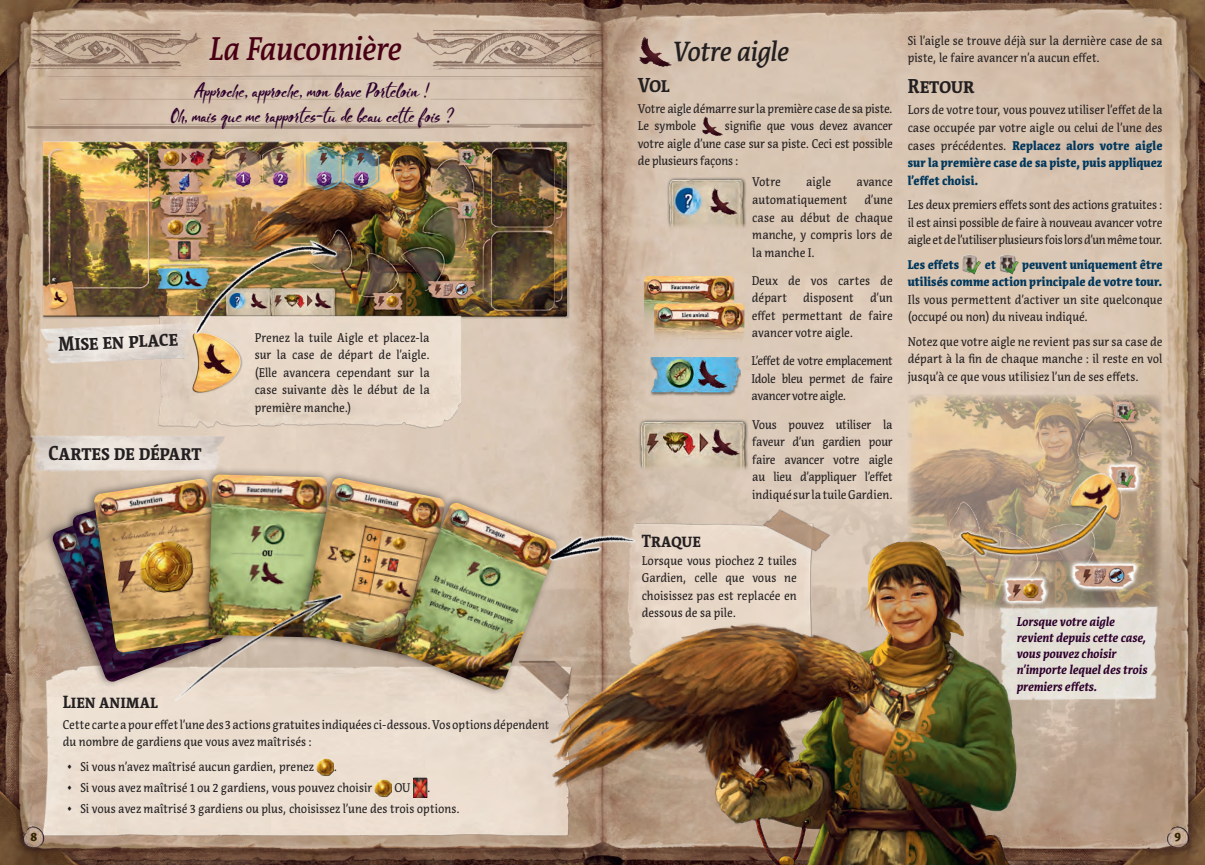
<style>
.page{position:relative;width:1205px;height:865px;background:#fff}
.page>*{position:absolute;margin:0;border:0;box-sizing:border-box;transform-origin:0 0}
.Headline_2{font:italic 500 32.5px "Acuta";letter-spacing:-.02em;color:#490014;scale:.9 1}
.Headline_3{font:italic 500 27.5px "Acuta";letter-spacing:-.02em;color:#231f20;scale:.9 1}
.Headline_4{font:700 20px "Acuta";letter-spacing:-.015em;color:#231f20;scale:.9 1}
.Headline_5_-_cardnam{font:700 17.5px "Acuta";color:#231f20;scale:.9 1}
.Fluff{font:16.88px/25px "Blooms";letter-spacing:-.01em;color:#2d002c;text-align:center}
.t1{font:12.5px/17.5px "Acuta";letter-spacing:-.005em;color:#231f20;text-align:justify;scale:.9 1}
.Label{font:italic 700 12.5px/16.2px "Acuta";letter-spacing:-.005em;color:#2d002c;scale:.9 1}
.t2{font:900 12.5px "Acuta";letter-spacing:.01em;color:#00375c;scale:.9 1}
.t3{font:900 12.5px "Acuta";color:#322500;scale:.9 1}
.s1{font-weight:900;color:#00375c}
</style>
<div class="page">
<img style="left:0;top:0;width:1205px;height:865px">
<img style="left:14px;top:437px;width:1176px;height:414px">
<img style="left:908px;top:394px;width:254px;height:215px">
<img style="left:43px;top:662px;width:506px;height:186px">
<img style="left:627px;top:506px;width:202px;height:34px">
<img style="left:1030px;top:602px;width:131px;height:102px">
<img style="left:27px;top:72px;width:575px;height:65px">
<img style="left:638px;top:35px;width:34px;height:32px">
<img style="left:702px;top:116px;width:21px;height:20px">
<img style="left:666px;top:177px;width:81px;height:53px">
<img style="left:644px;top:276px;width:90px;height:52px">
<img style="left:654px;top:303px;width:90px;height:40px">
<img style="left:641px;top:357px;width:100px;height:40px">
<img style="left:638px;top:418px;width:111px;height:54px">
<img style="left:961px;top:255px;width:21px;height:20px">
<img style="left:998px;top:255px;width:21px;height:20px">
<div style="left:41px;top:141px;width:526px;height:176px;background:#231f20;opacity:.75"></div>
<img style="left:413px;top:28px;width:189px;height:43px">
<img style="left:27px;top:28px;width:175px;height:43px">
<svg style="left:1068px;top:466px;width:62px;height:13px"></svg>
<img style="left:154px;top:315px;width:307px;height:125px">
<div style="left:192px;top:332px;width:51px;height:62px;background:#e5d5c5"></div>
<div style="left:194px;top:331px;width:48px;height:62px;background:#fff;opacity:.75"></div>
<div style="left:191px;top:331px;width:40px;height:62px;background:#231f20;opacity:.75"></div>
<img style="left:35px;top:323px;width:160px;height:40px">
<img style="left:316px;top:757px;width:18px;height:19px">
<img style="left:375px;top:778px;width:17px;height:19px">
<img style="left:413px;top:778px;width:14px;height:19px">
<img style="left:19px;top:427px;width:220px;height:51px">
<div style="left:43px;top:487px;width:175px;height:201px;background:#231f20;opacity:.6"></div>
<img style="left:52px;top:495px;width:116px;height:187px">
<div style="left:64px;top:479px;width:165px;height:197px;background:#231f20;opacity:.6"></div>
<img style="left:72px;top:487px;width:96px;height:183px">
<div style="left:85px;top:471px;width:150px;height:188px;background:#231f20;opacity:.6"></div>
<img style="left:94px;top:479px;width:105px;height:174px">
<div style="left:199px;top:466px;width:134px;height:178px;background:#231f20;opacity:.6"></div>
<img style="left:208px;top:474px;width:86px;height:92px">
<div style="left:294px;top:470px;width:156px;height:192px;background:#231f20;opacity:.6"></div>
<img style="left:302px;top:478px;width:143px;height:178px">
<div style="left:386px;top:495px;width:176px;height:201px;background:#231f20;opacity:.6"></div>
<img style="left:394px;top:503px;width:163px;height:187px">
<img style="left:549px;top:540px;width:481px;height:325px">
<img style="left:182px;top:219px;width:168px;height:140px">
<img style="left:535px;top:514px;width:114px;height:70px">
<img style="left:935px;top:479px;width:197px;height:106px">
<img style="left:168px;top:566px;width:180px;height:163px">
<img style="left:22px;top:824px;width:24px;height:24px">
<img style="left:1165px;top:824px;width:25px;height:24px">
<p class="Headline_2" style="left:208px;top:29px;width:215px">La Fauconnière</p>
<p class="Fluff" style="left:171px;top:78px;width:284px">Approche, approche, mon brave Porteloin !<br>Oh, mais que me rapportes-tu de beau cette fois ?</p>
<p class="Headline_4" style="left:57px;top:332px;width:135px;rotate:-3deg">Mise en place</p>
<p class="Headline_4" style="left:48px;top:441px;width:172px">Cartes de départ</p>
<p class="t1" style="left:255px;top:328px;width:196px">Prenez la tuile Aigle et placez-la sur la case de départ de l’aigle. (Elle avancera cependant sur la case suivante dès le début de la première manche.)</p>
<p class="Headline_5_-_cardnam" style="left:63px;top:691px;width:107px">Lien animal</p>
<p class="t1" style="left:63px;top:715px;width:542px">Cette carte a pour effet l’une des 3 actions gratuites indiquées ci-dessous. Vos options dépendent du nombre de gardiens que vous avez maîtrisés :</p>
<p class="t1" style="left:66px;top:757px;width:277px">◊ Si vous n’avez maîtrisé aucun gardien, prenez</p>
<p class="t1" style="left:334px;top:757px;width:5px">.</p>
<p class="t1" style="left:66px;top:778px;width:341px">◊ Si vous avez maîtrisé 1 ou 2 gardiens, vous pouvez choisir</p>
<p class="t1" style="left:394px;top:778px;width:19px">OU</p>
<p class="t1" style="left:427px;top:778px;width:5px">.</p>
<p class="t1" style="left:66px;top:800px;width:438px">◊ Si vous avez maîtrisé 3 gardiens ou plus, choisissez l’une des trois options.</p>
<p class="Headline_3" style="left:672px;top:35px;width:131px">Votre aigle</p>
<p class="Headline_4" style="left:638px;top:73px;width:37px">Vol</p>
<p class="t1" style="left:638px;top:100px;width:284px">Votre aigle démarre sur la première case de sa piste.<br>Le symbole</p>
<p class="t1" style="left:638px;top:117px;width:285px;text-indent:87px">signifie que vous devez avancer votre aigle d’une case sur sa piste. Ceci est possible de plusieurs façons :</p>
<p class="t1" style="left:752px;top:173px;width:33px">Votre</p>
<p class="t1" style="left:806px;top:173px;width:29px">aigle</p>
<p class="t1" style="left:856px;top:173px;width:42px">avance</p>
<p class="t1" style="left:752px;top:191px;width:107px">automatiquement</p>
<p class="t1" style="left:752px;top:191px;width:157px;text-indent:112px">d’une case au début de chaque manche, y compris lors de la manche I.</p>
<p class="t1" style="left:752px;top:271px;width:158px">Deux de vos cartes de départ</p>
<p class="t1" style="left:752px;top:289px;width:158px;text-indent:118px">d’un effet permettant de faire avancer votre aigle.</p>
<p class="t1" style="left:751px;top:352px;width:159px">L’effet de votre emplacement Idole bleu permet de faire avancer votre aigle.</p>
<p class="t1" style="left:752px;top:415px;width:158px">Vous pouvez utiliser la faveur d’un gardien pour faire avancer votre aigle au lieu d’appliquer l’effet indiqué sur la tuile Gardien.</p>
<p class="t1" style="left:803px;top:289px;width:58px">disposent</p>
<p class="Headline_5_-_cardnam" style="left:642px;top:530px;width:67px">Traque</p>
<p class="t1" style="left:642px;top:551px;width:174px">Lorsque vous piochez 2 tuiles Gardien, celle que vous ne choisissez pas est replacée en dessous de sa pile.</p>
<p class="t1" style="left:907px;top:32px;width:284px">Si l’aigle se trouve déjà sur la dernière case de sa piste, le faire avancer n’a aucun effet.</p>
<p class="Headline_4" style="left:908px;top:74px;width:76px">Retour</p>
<p class="t1" style="left:908px;top:101px;width:285px">Lors de votre tour, vous pouvez utiliser l’effet de la case occupée par votre aigle ou celui de l’une des cases précédentes. <span class="s1">Replacez alors votre aigle sur la première case de sa piste, puis appliquez l’effet choisi.</span></p>
<p class="t1" style="left:908px;top:196px;width:285px">Les deux premiers effets sont des actions gratuites : il est ainsi possible de faire à nouveau avancer votre aigle et de l’utiliser plusieurs fois lors d’un même tour.</p>
<p class="t2" style="left:908px;top:256px;width:59px">Les effets</p>
<p class="t2" style="left:985px;top:256px;width:14px">et</p>
<p class="t1" style="left:908px;top:256px;width:285px;text-indent:114px"><span class="s1">peuvent uniquement être utilisés comme action principale de votre tour.<br></span>Ils vous permettent d’activer un site quelconque (occupé ou non) du niveau indiqué.</p>
<p class="t1" style="left:908px;top:333px;width:285px">Notez que votre aigle ne revient pas sur sa case de départ à la fin de chaque manche : il reste en vol jusqu’à ce que vous utilisiez l’un de ses effets.</p>
<p class="Label" style="left:1016px;top:613px;width:147px">Lorsque votre aigle revient depuis cette case, vous pouvez choisir n’importe lequel des trois premiers effets.</p>
<p class="t3" style="left:30px;top:829px;width:9px">8</p>
<p class="t3" style="left:1174px;top:829px;width:9px">9</p>
</div>
